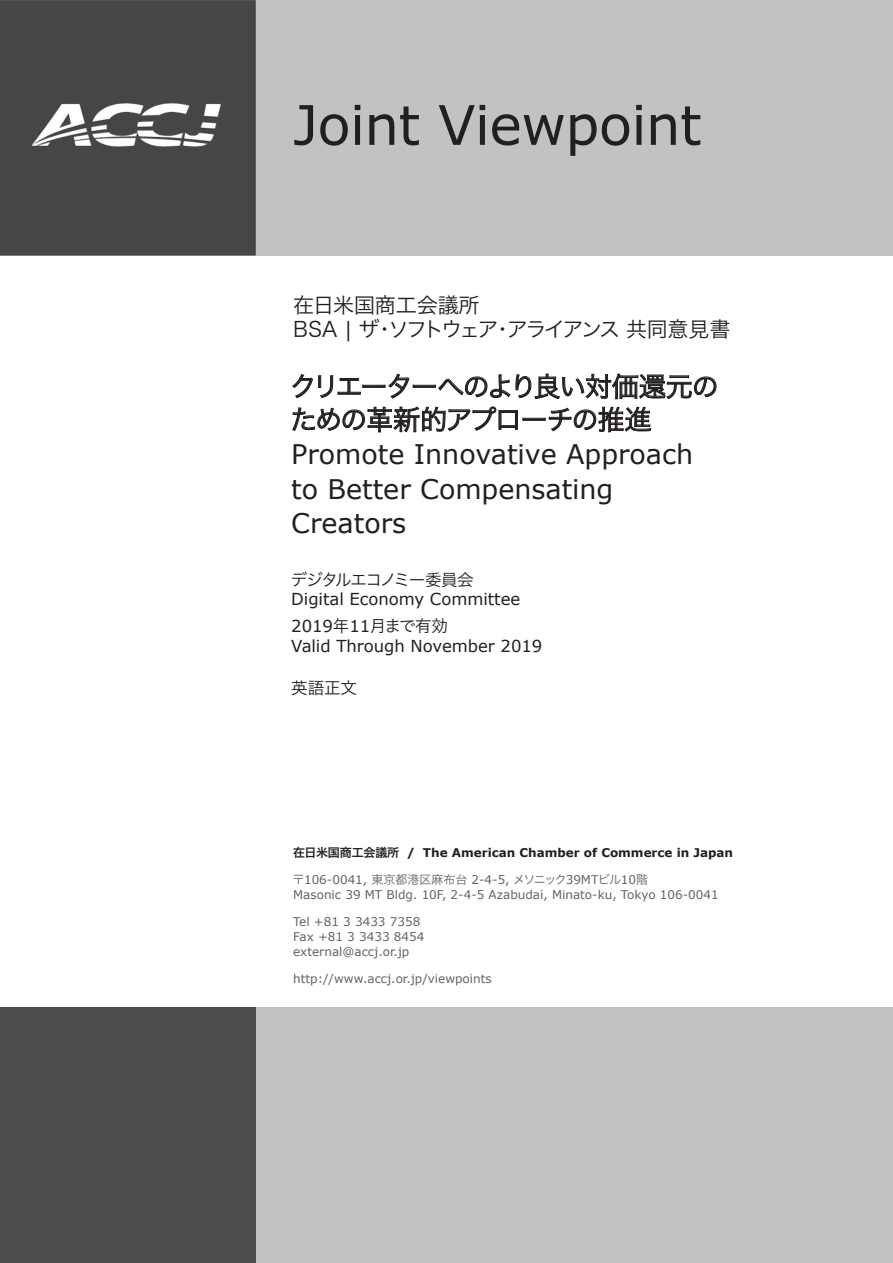
<style>
.page{position:relative;width:893px;height:1263px;background:#fff}
.page>*{position:absolute;margin:0;border:0;box-sizing:border-box;transform-origin:0 0}
.t1{font:54.6px "Verdana";letter-spacing:-.01em;color:#231f20}
.t2{font:27px/34.5px "Verdana";color:#231f20}
.cover_header_J{font:27px/33px "Hira Kaku Pro W3";letter-spacing:-.06em;color:#231f20}
.t3{font:21px "Hira Kaku Pro W3";letter-spacing:-.11em;color:#231f20}
.t4{font:21px "Hira Kaku Pro W3";letter-spacing:-.005em;color:#231f20}
.cover_committee_vali{font:16.5px "Verdana";letter-spacing:-.005em;color:#231f20}
.cover_committee_vali-2{font:16.5px "Hira Kaku Pro W3";letter-spacing:-.085em;color:#231f20}
.cover_committee_vali-3{font:16.5px "Hira Kaku Pro W3";letter-spacing:-.06em;color:#231f20}
.t5{font:12px "Verdana";color:#636366}
.t6{font:700 12px "Verdana";color:#231f20}
.s1{font-family:"Hira Kaku Pro W3"}
.s2{font-family:"Hira Kaku Pro W6";font-weight:400}
</style>
<div class="page">
<div style="left:0;top:0;width:893px;height:255px;background:#c1c2c4"></div>
<div style="left:0;top:1008px;width:893px;height:255px;background:#c1c2c4"></div>
<div style="left:0;top:1008px;width:255px;height:255px;background:#4b4c4d"></div>
<div style="left:0;top:0;width:255px;height:255px;background:#464646"></div>
<svg style="left:292px;top:373px;width:424px;height:59px"></svg>
<h1 class="t1" style="left:293px;top:87px;width:410px">Joint Viewpoint</h1>
<p class="t4" style="left:293px;top:287px;width:188px">在日米国商工会議所</p>
<p class="t3" style="left:293px;top:311px;width:439px">BSA | ザ・ソフトウェア・アライアンス 共同意見書</p>
<p class="cover_header_J" style="left:290px;top:368px;width:430px">クリエーターへのより良い対価還元のための革新的アプローチの推進</p>
<p class="t2" style="left:291px;top:437px;width:403px">Promote Innovative Approach to Better Compensating<br>Creators</p>
<p class="cover_committee_vali-2" style="left:291px;top:565px;width:185px">デジタルエコノミー委員会</p>
<p class="cover_committee_vali" style="left:291px;top:588px;width:230px">Digital Economy Committee</p>
<p class="cover_committee_vali" style="left:291px;top:615px;width:158px">2019<span class="s1">年</span>11<span class="s1">月まで有効</span></p>
<p class="cover_committee_vali" style="left:291px;top:634px;width:253px">Valid Through November 2019</p>
<p class="cover_committee_vali-3" style="left:291px;top:673px;width:67px">英語正文</p>
<p class="t6" style="left:293px;top:844px;width:441px"><span class="s2">在日米国商工会議所</span> / The American Chamber of Commerce in Japan</p>
<p class="t5" style="left:293px;top:871px;width:357px"><span class="s1">〒</span>106-0041, <span class="s1">東京都港区麻布台</span> 2-4-5, <span class="s1">メソニック</span>39MT<span class="s1">ビル</span>10<span class="s1">階</span></p>
<p class="t5" style="left:293px;top:886px;width:427px">Masonic 39 MT Bldg. 10F, 2-4-5 Azabudai, Minato-ku, Tokyo 106-0041</p>
<p class="t5" style="left:293px;top:913px;width:129px">Tel +81 3 3433 7358</p>
<p class="t5" style="left:293px;top:928px;width:133px">Fax +81 3 3433 8454</p>
<p class="t5" style="left:293px;top:943px;width:118px">external@accj.or.jp</p>
<p class="t5" style="left:293px;top:970px;width:200px">http://www.accj.or.jp/viewpoints</p>
</div>
